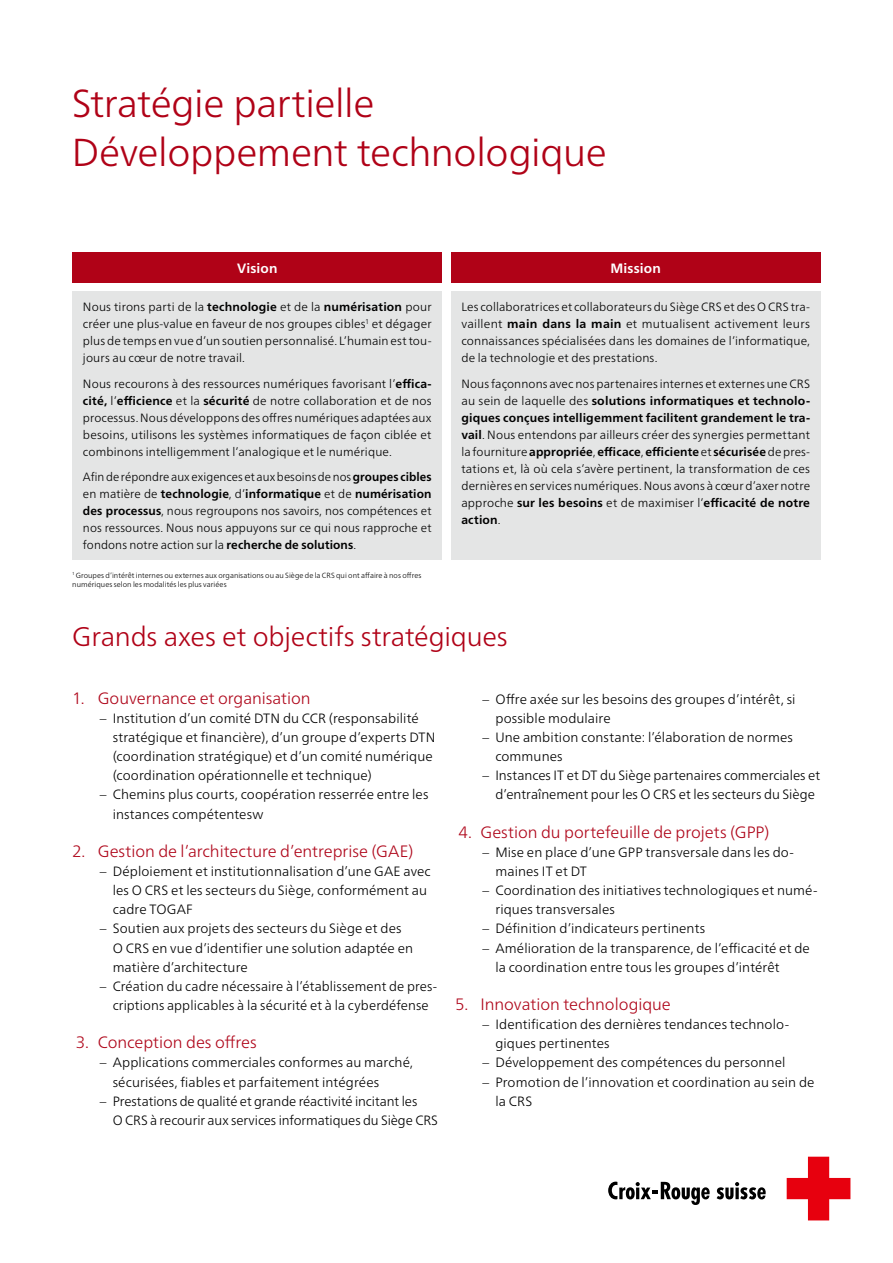
<style>
.page{position:relative;width:893px;height:1263px;background:#fff}
.page>*{position:absolute;margin:0;border:0;box-sizing:border-box;transform-origin:0 0}
.titel_18pts_1er_nive{font:300 39px/48.8px "Frutiger Neue LTW1 G";letter-spacing:-.01em;color:#b00217}
.titel_18pts_1er_nive-2{font:300 27px "Frutiger Neue LTW1 G";letter-spacing:-.01em;color:#b00217}
.Titre_chapite_2e_niv{font:300 16.5px "Frutiger Neue LTW1 G";color:#af071b}
.t1{font:300 13.5px/19.2px "Frutiger Neue LTW1 G";letter-spacing:.005em;color:#000}
.GT{font:700 13.5px "Frutiger Neue LTW1 G";letter-spacing:.01em;color:#fff}
.Texte_courant{font:300 12px/17px "Frutiger Neue LTW1 G";letter-spacing:.01em;color:#000;text-align:justify}
.Texte_courant-2{font:300 12px/17px "Frutiger Neue LTW1 G";letter-spacing:.01em;color:#000;text-align:justify;scale:.96 1}
.Fussnote{font:300 7.5px/9px "Frutiger Neue LTW1 G";letter-spacing:.01em;color:#000}
.s1{font-weight:700}
</style>
<div class="page">
<div style="left:72px;top:291px;width:370px;height:269px;background:#e4e5e5"></div>
<div style="left:451px;top:291px;width:370px;height:269px;background:#e4e5e5"></div>
<div style="left:72px;top:253px;width:370px;height:30px;background:#b00217"></div>
<div style="left:451px;top:253px;width:370px;height:30px;background:#b00217"></div>
<svg style="left:608px;top:1181px;width:102px;height:24px"></svg>
<svg style="left:717px;top:1182px;width:49px;height:17px"></svg>
<svg style="left:787px;top:1157px;width:63px;height:63px"></svg>
<p class="titel_18pts_1er_nive" style="left:72px;top:78px;width:536px">Stratégie partielle<br>Développement technologique</p>
<p class="GT" style="left:237px;top:260px;width:42px">Vision</p>
<p class="GT" style="left:610px;top:260px;width:52px">Mission</p>
<p class="Texte_courant" style="left:83px;top:298px;width:350px">Nous tirons parti de la <span class="s1">technologie</span> et de la <span class="s1">numérisation</span> pour créer une plus-value en faveur de nos groupes cibles<sup>1</sup> et dégager plus de temps en vue d’un soutien personnalisé. L’humain est tou&shy;jours au cœur de notre travail.</p>
<p class="Texte_courant" style="left:83px;top:375px;width:350px">Nous recourons à des ressources numériques favorisant l’<span class="s1">effica&shy;cité,</span> l’<span class="s1">efficience</span> et la <span class="s1">sécurité</span> de notre collaboration et de nos processus. Nous développons des offres numériques adaptées aux besoins, utilisons les systèmes informatiques de façon ciblée et combinons intelligemment l’analogique et le numérique.</p>
<p class="Texte_courant-2" style="left:83px;top:468px;width:365px">Afin de répondre aux exigences et aux besoins de nos <span class="s1">groupes cibles </span>en matière de <span class="s1">technologie</span>, d’<span class="s1">informatique</span> et de <span class="s1">numérisation des processus</span>, nous regroupons nos savoirs, nos compétences et nos ressources. Nous nous appuyons sur ce qui nous rapproche et fondons notre action sur la <span class="s1">recherche de solutions</span>.</p>
<p class="Fussnote" style="left:72px;top:571px;width:351px"><sup>1</sup> Groupes d’intérêt internes ou externes aux organisations ou au Siège de la CRS qui ont affaire à nos offres numériques selon les modalités les plus variées</p>
<p class="Texte_courant" style="left:461px;top:298px;width:350px">Les collaboratrices et collaborateurs du Siège CRS et des O CRS tra&shy;vaillent <span class="s1">main dans la main</span> et mutualisent activement leurs connaissances spécialisées dans les domaines de l’informatique, de la technologie et des prestations.</p>
<p class="Texte_courant" style="left:461px;top:375px;width:350px">Nous façonnons avec nos partenaires internes et externes une CRS au sein de laquelle des <span class="s1">solutions informatiques et technolo&shy;giques conçues intelligemment facilitent grandement le tra&shy;vail</span>. Nous entendons par ailleurs créer des synergies permettant la fourniture <span class="s1">appropriée</span>, <span class="s1">efficace</span>, <span class="s1">efficiente</span> et <span class="s1">sécurisée</span> de pres&shy;tations et, là où cela s’avère pertinent, la transformation de ces dernières en services numériques. Nous avons à cœur d’axer notre approche <span class="s1">sur les besoins</span> et de maximiser l’<span class="s1">efficacité de notre action</span>.</p>
<p class="titel_18pts_1er_nive-2" style="left:72px;top:621px;width:437px">Grands axes et objectifs stratégiques</p>
<p class="Titre_chapite_2e_niv" style="left:72px;top:688px;width:240px">1. Gouvernance et organisation</p>
<p class="t1" style="left:113px;top:708px;width:324px;text-indent:-13px">– Institution d’un comité DTN du CCR (responsabilité stratégique et financière), d’un groupe d’experts DTN (coordination stratégique) et d’un comité numérique (coordination opérationnelle et technique)</p>
<p class="t1" style="left:113px;top:785px;width:317px;text-indent:-13px">– Chemins plus courts, coopération resserrée entre les instances compétentesw</p>
<p class="Titre_chapite_2e_niv" style="left:72px;top:841px;width:343px">2. Gestion de l’architecture d’entreprise (GAE)</p>
<p class="t1" style="left:113px;top:861px;width:320px;text-indent:-13px">– Déploiement et institutionnalisation d’une GAE avec les O CRS et les secteurs du Siège, conformément au cadre TOGAF</p>
<p class="t1" style="left:113px;top:919px;width:302px;text-indent:-13px">– Soutien aux projets des secteurs du Siège et des<br>O CRS en vue d’identifier une solution adaptée en matière d’architecture</p>
<p class="t1" style="left:100px;top:976px;width:339px;text-align:center">– Création du cadre nécessaire à l’établissement de pres&shy;criptions applicables à la sécurité et à la cyberdéfense</p>
<p class="Titre_chapite_2e_niv" style="left:76px;top:1032px;width:183px">3. Conception des offres</p>
<p class="t1" style="left:113px;top:1053px;width:302px;text-indent:-13px">– Applications commerciales conformes au marché, sécurisées, fiables et parfaitement intégrées</p>
<p class="t1" style="left:113px;top:1091px;width:327px;text-indent:-13px">– Prestations de qualité et grande réactivité incitant les<br>O CRS à recourir aux services informatiques du Siège CRS</p>
<p class="t1" style="left:495px;top:689px;width:302px;text-indent:-13px">– Offre axée sur les besoins des groupes d’intérêt, si possible modulaire</p>
<p class="t1" style="left:495px;top:728px;width:299px;text-indent:-13px">– Une ambition constante: l’élaboration de normes communes</p>
<p class="t1" style="left:483px;top:766px;width:339px;text-align:center">– Instances IT et DT du Siège partenaires commerciales et d’entraînement pour les O CRS et les secteurs du Siège</p>
<p class="Titre_chapite_2e_niv" style="left:458px;top:822px;width:312px">4. Gestion du portefeuille de projets (GPP)</p>
<p class="t1" style="left:495px;top:842px;width:300px;text-indent:-13px">– Mise en place d’une GPP transversale dans les do&shy;maines IT et DT</p>
<p class="t1" style="left:495px;top:881px;width:324px;text-indent:-13px">– Coordination des initiatives technologiques et numé&shy;riques transversales</p>
<p class="t1" style="left:483px;top:919px;width:224px">– Définition d’indicateurs pertinents</p>
<p class="t1" style="left:495px;top:938px;width:316px;text-indent:-13px">– Amélioration de la transparence, de l’efficacité et de la coordination entre tous les groupes d’intérêt</p>
<p class="Titre_chapite_2e_niv" style="left:455px;top:994px;width:217px">5. Innovation technologique</p>
<p class="t1" style="left:495px;top:1015px;width:295px;text-indent:-13px">– Identification des dernières tendances technolo&shy;giques pertinentes</p>
<p class="t1" style="left:483px;top:1053px;width:304px">– Développement des compétences du personnel</p>
<p class="t1" style="left:495px;top:1072px;width:321px;text-indent:-13px">– Promotion de l’innovation et coordination au sein de la CRS</p>
</div>
